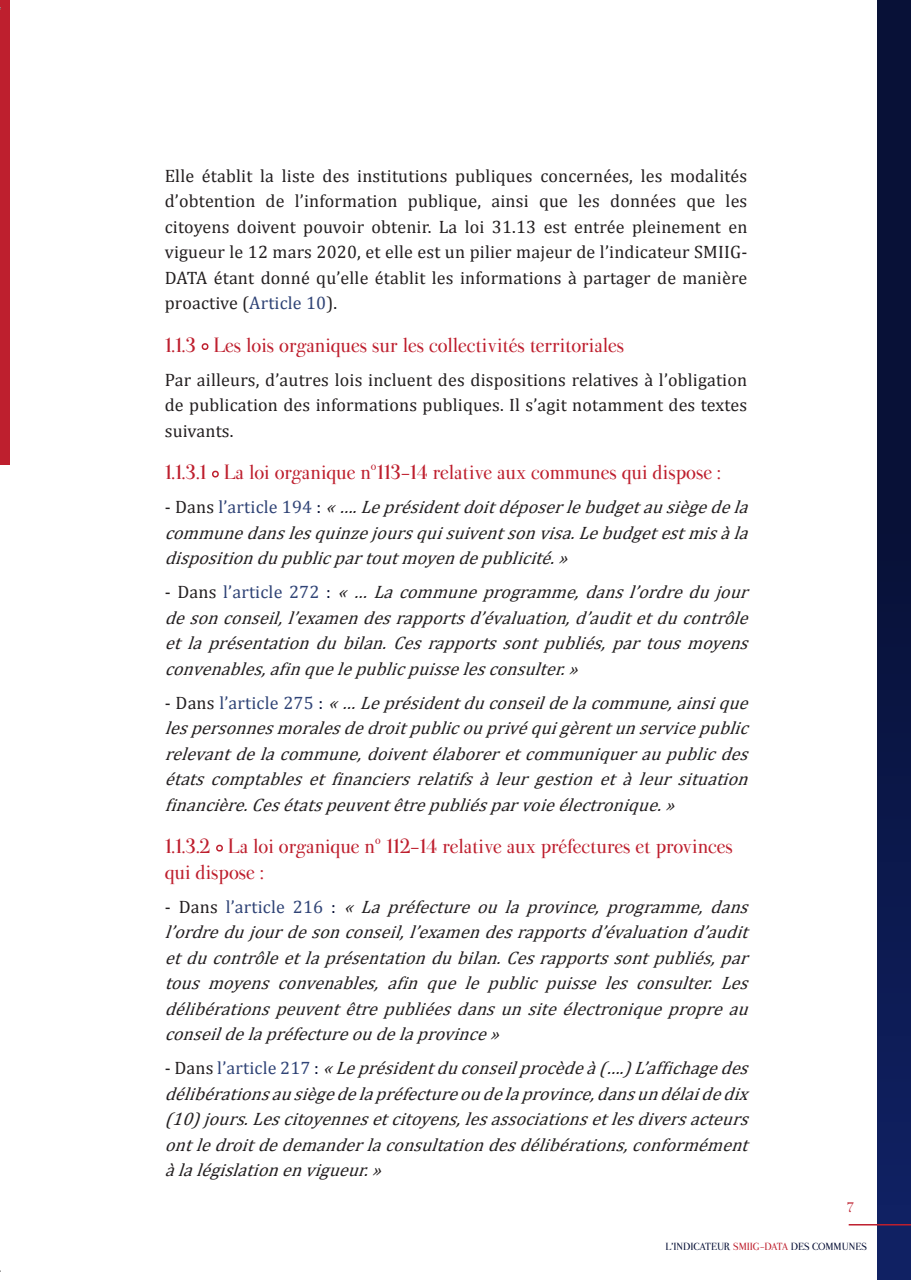
<style>
.page{position:relative;width:911px;height:1280px;background:#fff}
.page>*{position:absolute;margin:0;border:0;box-sizing:border-box;transform-origin:0 0}
.t1{font:italic 18px/25.5px "Cambria";color:#231f20;text-align:justify}
.t2{font:18px/25.5px "Cambria";letter-spacing:.01em;color:#231f20;text-align:justify}
.t3{font:18px/25.5px "Valentina";color:#be1f2e}
.t4{font:12px "Valentina";color:#be1f2e}
.t5{font:9px "Valentina";color:#081137}
.s1{color:#2f4376}
.s2{font-style:normal}
.s3{font-style:normal;color:#2f4376}
.s4{font-style:normal;color:#081137}
.s5{color:#be1f2e}
</style>
<div class="page">
<div style="left:877px;top:0;width:34px;height:1280px;background:linear-gradient(to bottom,#060d2c,#0f1f5f)"></div>
<hr style="left:849px;top:1224px;width:62px;height:2px;background:#be1f2e">
<div style="left:0;top:0;width:10px;height:465px;background:#be1f2e"></div>
<svg style="left:201px;top:343px;width:8px;height:7px"></svg>
<svg style="left:212px;top:470px;width:7px;height:8px"></svg>
<svg style="left:216px;top:844px;width:7px;height:8px"></svg>
<svg style="left:877px;top:0;width:17px;height:1px"></svg>
<p class="t2" style="left:165px;top:163px;width:584px">Elle établit la liste des institutions publiques concernées, les modalités d’obtention de l’information publique, ainsi que les données que les citoyens doivent pouvoir obtenir. La loi 31.13 est entrée pleinement en vigueur le 12 mars 2020, et elle est un pilier majeur de l’indicateur SMIIG-DATA étant donné qu’elle établit les informations à partager de manière proactive (<span class="s1">Article 10</span>).</p>
<p class="t3" style="left:165px;top:333px;width:461px">1.1.3 Les lois organiques sur les collectivités territoriales</p>
<p class="t2" style="left:165px;top:367px;width:584px">Par ailleurs, d’autres lois incluent des dispositions relatives à l’obligation de publication des informations publiques. Il s’agit notamment des textes suivants.</p>
<p class="t3" style="left:165px;top:460px;width:557px">1.1.3.1 La loi organique nº113-14 relative aux communes qui dispose :</p>
<p class="t1" style="left:165px;top:494px;width:617px"><span class="s2">- D a n s</span> <span class="s3">l ’ a r t i c l e 1 9 4</span> <span class="s4">:</span> «….Leprésidentdoitdéposerlebudgetausiègedela communedanslesquinzejoursquisuiventsonvisa.Lebudgetestmisàla dispositiondupublicpartoutmoyendepublicité.»</p>
<p class="t1" style="left:165px;top:579px;width:617px"><span class="s2">- D a n s</span> <span class="s3">l ’ a r t i c l e 2 7 2</span> <span class="s4">:</span> «…Lacommuneprogramme,dansl’ordredujour desonconseil,l’examendesrapportsd’évaluation,d’auditetducontrôle etlaprésentationdubilan.Cesrapportssontpubliés,partousmoyens convenables,afinquelepublicpuisselesconsulter.»</p>
<p class="t1" style="left:165px;top:690px;width:617px"><span class="s2">- D a n s</span> <span class="s3">l ’ a r t i c l e 2 7 5</span> <span class="s4">:</span> «…Leprésidentduconseildelacommune,ainsique lespersonnesmoralesdedroitpublicouprivéquigèrentunservicepublic relevantdelacommune,doiventélaboreretcommuniqueraupublicdes étatscomptablesetfinanciersrelatifsàleurgestionetàleursituation financière.Cesétatspeuventêtrepubliésparvoieélectronique.»</p>
<p class="t3" style="left:165px;top:834px;width:570px">1.1.3.2 La loi organique nº 112-14 relative aux préfectures et provinces qui dispose :</p>
<p class="t1" style="left:165px;top:894px;width:617px"><span class="s2">- D a n s</span> <span class="s3">l ’ a r t i c l e 2 1 6</span> <span class="s4">:</span> «Lapréfectureoulaprovince,programme,dans l’ordredujourdesonconseil,l’examendesrapportsd’évaluationd’audit etducontrôleetlaprésentationdubilan.Cesrapportssontpubliés,par tousmoyensconvenables,afinquelepublicpuisselesconsulter.Les délibérationspeuventêtrepubliéesdansunsiteélectroniquepropreau conseildelapréfectureoudelaprovince»</p>
<p class="t1" style="left:165px;top:1055px;width:617px"><span class="s2">- D a n s</span> <span class="s3">l ’ a r t i c l e 2 1 7</span> <span class="s4">:</span> «Leprésidentduconseilprocèdeà(….)L’affichagedes délibérationsausiègedelapréfectureoudelaprovince,dansundélaidedix (10)jours.Lescitoyennesetcitoyens,lesassociationsetlesdiversacteurs ontledroitdedemanderlaconsultationdesdélibérations,conformément àlalégislationenvigueur.»</p>
<p class="t4" style="left:847px;top:1200px;width:8px">7</p>
<p class="t5" style="left:666px;top:1241px;width:203px">L’INDICATEUR <span class="s5">SMIIG-DATA</span> DES COMMUNES</p>
</div>
